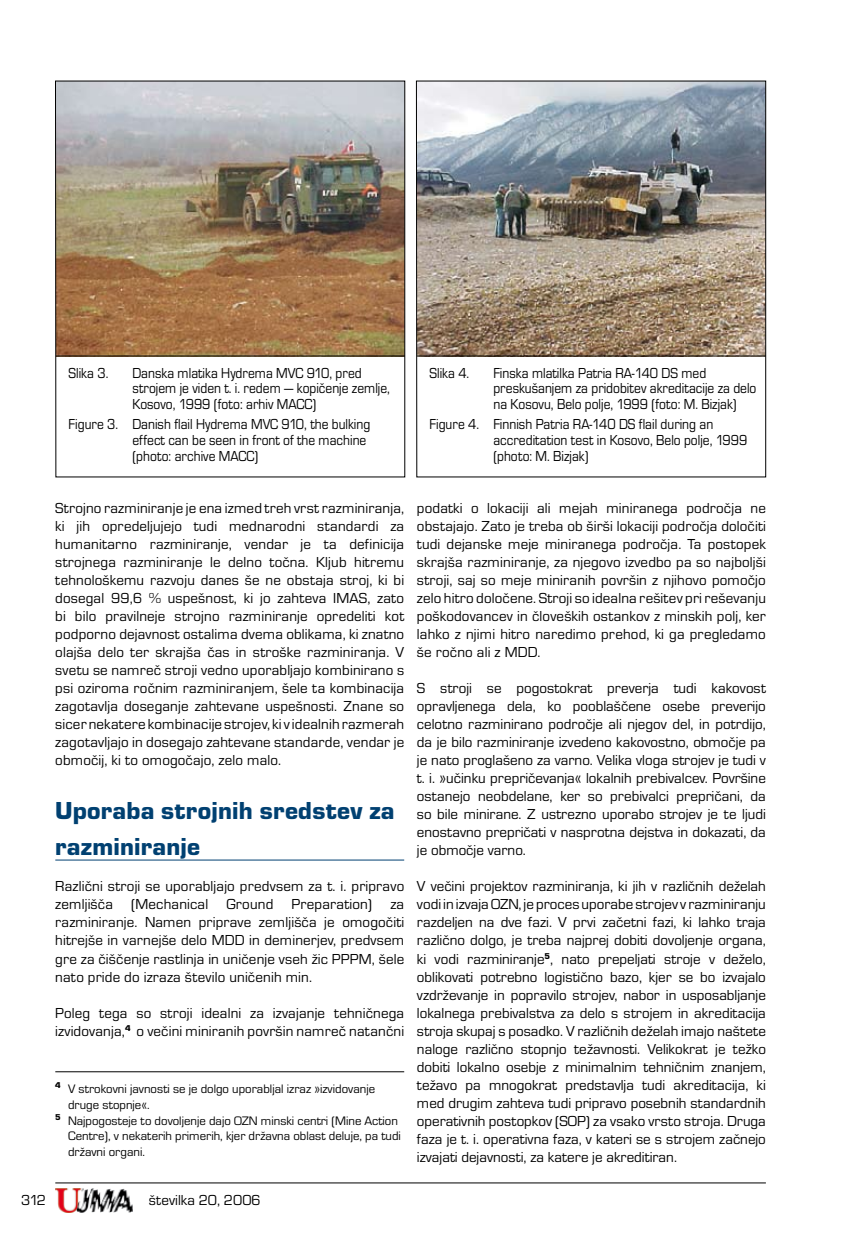
<style>
.page{position:relative;width:851px;height:1234px;background:#fff}
.page>*{position:absolute;margin:0;border:0;box-sizing:border-box;transform-origin:0 0}
.t1{font:25.5px/36px "Eurostile TEE Blac";letter-spacing:.01em;color:#004071}
.t2{font:15px/18px "Eurostile TEE";color:#000;text-align:justify}
.t3{font:15px/15.8px "Eurostile TEE";color:#000;scale:.9 1}
.t4{font:12.75px "Eurostile TEE";color:#000}
</style>
<div class="page">
<hr style="left:55px;top:1182px;width:710px;height:1px;background:#000">
<img style="left:55px;top:1188px;width:77px;height:24px">
<hr style="left:55px;top:859px;width:349px;height:1px;background:#004071">
<hr style="left:55px;top:1071px;width:349px;height:1px;background:#000">
<img style="left:57px;top:83px;width:346px;height:272px">
<div style="left:55px;top:81px;width:350px;height:396px;border:1px solid #000"></div>
<hr style="left:56px;top:355px;width:349px;height:1px;background:#000">
<img style="left:418px;top:83px;width:345px;height:272px">
<hr style="left:417px;top:355px;width:348px;height:1px;background:#000">
<p class="t3" style="left:69px;top:365px;width:46px">Slika 3.</p>
<p class="t3" style="left:132px;top:365px;width:287px">Danska mlatika Hydrema MVC 910, pred strojem je viden t. i. redem — kopičenje zemlje,<br>Kosovo, 1999 (foto: arhiv MACC)</p>
<p class="t3" style="left:132px;top:416px;width:266px;text-indent:-64px">Figure 3. Danish flail Hydrema MVC 910, the bulking effect can be seen in front of the machine (photo: archive MACC)</p>
<p class="t3" style="left:429px;top:365px;width:46px">Slika 4.</p>
<p class="t3" style="left:493px;top:365px;width:294px">Finska mlatilka Patria RA-140 DS med preskušanjem za pridobitev akreditacije za delo na Kosovu, Belo polje, 1999 (foto: M. Bizjak)</p>
<p class="t3" style="left:493px;top:416px;width:284px;text-indent:-64px">Figure 4. Finnish Patria RA-140 DS flail during an accreditation test in Kosovo, Belo polje, 1999 (photo: M. Bizjak)</p>
<p class="t2" style="left:55px;top:499px;width:350px">Strojno razminiranje je ena izmed treh vrst razminiranja, ki jih opredeljujejo tudi mednarodni standardi za humanitarno razminiranje, vendar je ta definicija strojnega razminiranje le delno točna. Kljub hitremu tehnološkemu razvoju danes še ne obstaja stroj, ki bi dosegal 99,6 % uspešnost, ki jo zahteva IMAS, zato bi bilo pravilneje strojno razminiranje opredeliti kot podporno dejavnost ostalima dvema oblikama, ki znatno olajša delo ter skrajša čas in stroške razminiranja. V svetu se namreč stroji vedno uporabljajo kombinirano s psi oziroma ročnim razminiranjem, šele ta kombinacija zagotavlja doseganje zahtevane uspešnosti. Znane so sicer nekatere kombinacije strojev, ki v idealnih razmerah zagotavljajo in dosegajo zahtevane standarde, vendar je območij, ki to omogočajo, zelo malo.</p>
<h1 class="t1" style="left:55px;top:793px;width:340px">Uporaba strojnih sredstev za razminiranje</h1>
<p class="t2" style="left:55px;top:877px;width:350px">Različni stroji se uporabljajo predvsem za t. i. pripravo zemljišča (Mechanical Ground Preparation) za razminiranje. Namen priprave zemljišča je omogočiti hitrejše in varnejše delo MDD in deminerjev, predvsem gre za čiščenje rastlinja in uničenje vseh žic PPPM, šele nato pride do izraza število uničenih min.</p>
<p class="t2" style="left:55px;top:1003px;width:350px">Poleg tega so stroji idealni za izvajanje tehničnega izvidovanja,<sup>4</sup> o večini miniranih površin namreč natančni</p>
<p class="t4" style="left:55px;top:1081px;width:321px"><sup>4</sup> V strokovni javnosti se je dolgo uporabljal izraz »izvidovanje</p>
<p class="t4" style="left:68px;top:1097px;width:83px">druge stopnje«.</p>
<p class="t4" style="left:55px;top:1113px;width:344px"><sup>5</sup> Najpogosteje to dovoljenje dajo OZN minski centri (Mine Action</p>
<p class="t4" style="left:68px;top:1128px;width:334px">Centre), v nekaterih primerih, kjer državna oblast deluje, pa tudi</p>
<p class="t4" style="left:68px;top:1144px;width:78px">državni organi.</p>
<p class="t2" style="left:21px;top:1190px;width:26px">312</p>
<p class="t2" style="left:149px;top:1190px;width:113px">številka 20, 2006</p>
<p class="t2" style="left:417px;top:499px;width:350px">podatki o lokaciji ali mejah miniranega področja ne obstajajo. Zato je treba ob širši lokaciji področja določiti tudi dejanske meje miniranega področja. Ta postopek skrajša razminiranje, za njegovo izvedbo pa so najboljši stroji, saj so meje miniranih površin z njihovo pomočjo zelo hitro določene. Stroji so idealna rešitev pri reševanju poškodovancev in človeških ostankov z minskih polj, ker lahko z njimi hitro naredimo prehod, ki ga pregledamo še ročno ali z MDD.</p>
<p class="t2" style="left:417px;top:679px;width:350px">S stroji se pogostokrat preverja tudi kakovost opravljenega dela, ko pooblaščene osebe preverijo celotno razminirano področje ali njegov del, in potrdijo, da je bilo razminiranje izvedeno kakovostno, območje pa je nato proglašeno za varno. Velika vloga strojev je tudi v t. i. »učinku prepričevanja« lokalnih prebivalcev. Površine ostanejo neobdelane, ker so prebivalci prepričani, da so bile minirane. Z ustrezno uporabo strojev je te ljudi enostavno prepričati v nasprotna dejstva in dokazati, da je območje varno.</p>
<p class="t2" style="left:417px;top:877px;width:350px">V večini projektov razminiranja, ki jih v različnih deželah vodi in izvaja OZN, je proces uporabe strojev v razminiranju razdeljen na dve fazi. V prvi začetni fazi, ki lahko traja različno dolgo, je treba najprej dobiti dovoljenje organa, ki vodi razminiranje<sup>5</sup>, nato prepeljati stroje v deželo, oblikovati potrebno logistično bazo, kjer se bo izvajalo vzdrževanje in popravilo strojev, nabor in usposabljanje lokalnega prebivalstva za delo s strojem in akreditacija stroja skupaj s posadko. V različnih deželah imajo naštete naloge različno stopnjo težavnosti. Velikokrat je težko dobiti lokalno osebje z minimalnim tehničnim znanjem, težavo pa mnogokrat predstavlja tudi akreditacija, ki med drugim zahteva tudi pripravo posebnih standardnih operativnih postopkov (SOP) za vsako vrsto stroja. Druga faza je t. i. operativna faza, v kateri se s strojem začnejo izvajati dejavnosti, za katere je akreditiran.</p>
</div>
